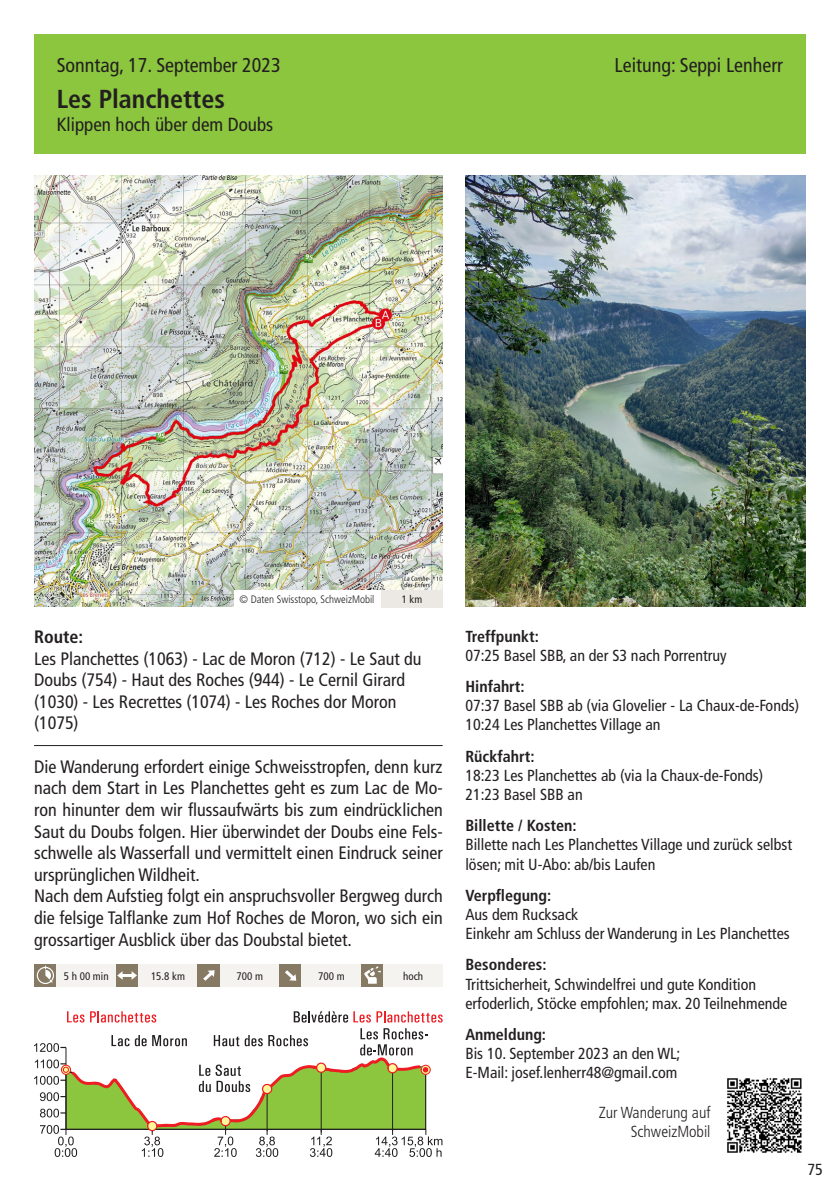
<style>
.page{position:relative;width:840px;height:1191px;background:#fff}
.page>*{position:absolute;margin:0;border:0;box-sizing:border-box;transform-origin:0 0}
.t1{font:700 condensed 26px "Frutiger LT Std";color:#231f20}
.t2{font:condensed 20px "Frutiger LT Std";color:#231f20}
.t3{font:condensed 19px "Frutiger LT Std";color:#231f20}
.t4{font:condensed 18px/21.6px "Frutiger LT Std";color:#231f20;text-align:justify}
.Listentitel{font:700 condensed 18px "Frutiger LT Std";color:#231f20}
.Listentext{font:condensed 16px/19.2px "Frutiger LT Std";color:#231f20}
.Listentitel-2{font:700 condensed 16px "Frutiger LT Std";color:#231f20}
.Text{font:300 condensed 16px "Frutiger LT Std";color:#231f20}
.t5{font:condensed 11px "Frutiger LT Std";color:#231f20}
.t6{font:300 condensed 10.8px "Frutiger LT Std";color:#231f20}
.t7{font:condensed 10.8px "Frutiger LT Std";color:#231f20}
</style>
<div class="page">
<div style="left:34px;top:34px;width:771px;height:119px;background:#8bc63e"></div>
<hr style="left:34px;top:745px;width:408px;height:1px;background:#231f20">
<img style="left:34px;top:176px;width:408px;height:431px">
<img style="left:465px;top:176px;width:340px;height:431px">
<svg style="left:67px;top:1011px;width:17px;height:11px"></svg>
<svg style="left:90px;top:1011px;width:66px;height:11px"></svg>
<svg style="left:293px;top:1011px;width:149px;height:11px"></svg>
<svg style="left:34px;top:1028px;width:408px;height:129px"></svg>
<div style="left:34px;top:964px;width:23px;height:22px;background:#867a64"></div>
<svg style="left:37px;top:965px;width:17px;height:19px"></svg>
<div style="left:57px;top:964px;width:59px;height:22px;background:#f5f3f0"></div>
<div style="left:116px;top:964px;width:22px;height:22px;background:#867a64"></div>
<svg style="left:117px;top:971px;width:20px;height:8px"></svg>
<div style="left:138px;top:964px;width:59px;height:22px;background:#f5f3f0"></div>
<div style="left:197px;top:964px;width:23px;height:22px;background:#867a64"></div>
<svg style="left:203px;top:970px;width:11px;height:10px"></svg>
<div style="left:220px;top:964px;width:59px;height:22px;background:#f5f3f0"></div>
<div style="left:279px;top:964px;width:23px;height:22px;background:#867a64"></div>
<svg style="left:285px;top:970px;width:11px;height:10px"></svg>
<div style="left:302px;top:964px;width:59px;height:22px;background:#f5f3f0"></div>
<div style="left:361px;top:964px;width:22px;height:22px;background:#867a64"></div>
<svg style="left:364px;top:966px;width:17px;height:17px"></svg>
<div style="left:383px;top:964px;width:59px;height:22px;background:#f5f3f0"></div>
<img style="left:727px;top:1078px;width:75px;height:75px">
<div style="left:234px;top:590px;width:147px;height:17px;background:#fff"></div>
<div style="left:381px;top:590px;width:61px;height:17px;background:#ece8e3"></div>
<p class="t2" style="left:57px;top:53px;width:225px">Sonntag, 17. September 2023</p>
<p class="t2" style="left:614px;top:53px;width:170px">Leitung: Seppi Lenherr</p>
<p class="t1" style="left:57px;top:83px;width:170px">Les Planchettes</p>
<p class="t3" style="left:57px;top:113px;width:218px">Klippen hoch über dem Doubs</p>
<p class="t6" style="left:239px;top:593px;width:136px">© Daten Swisstopo, SchweizMobil</p>
<p class="t7" style="left:401px;top:592px;width:22px">1 km</p>
<p class="Listentitel" style="left:34px;top:626px;width:51px">Route:</p>
<p class="t4" style="left:34px;top:647px;width:388px;text-align:left">Les Planchettes (1063) - Lac de Moron (712) - Le Saut du Doubs (754) - Haut des Roches (944) - Le Cernil Girard (1030) - Les Recrettes (1074) - Les Roches dor Moron (1075)</p>
<p class="t4" style="left:34px;top:755px;width:410px">Die Wanderung erfordert einige Schweisstropfen, denn kurz nach dem Start in Les Planchettes geht es zum Lac de Mo&shy;ron hinunter dem wir flussaufwärts bis zum eindrücklichen Saut du Doubs folgen. Hier überwindet der Doubs eine Fels&shy;schwelle als Wasserfall und vermittelt einen Eindruck seiner ursprünglichen Wildheit.</p>
<p class="t4" style="left:34px;top:885px;width:410px">Nach dem Aufstieg folgt ein anspruchsvoller Bergweg durch die felsige Talflanke zum Hof Roches de Moron, wo sich ein grossartiger Ausblick über das Doubstal bietet.</p>
<p class="t5" style="left:64px;top:969px;width:46px">5 h 00 min</p>
<p class="t5" style="left:151px;top:969px;width:35px">15.8 km</p>
<p class="t5" style="left:236px;top:969px;width:28px">700 m</p>
<p class="t5" style="left:318px;top:969px;width:28px">700 m</p>
<p class="t5" style="left:403px;top:969px;width:22px">hoch</p>
<p class="Listentitel-2" style="left:465px;top:626px;width:75px">Treffpunkt:</p>
<p class="Listentext" style="left:465px;top:645px;width:263px">07:25 Basel SBB, an der S3 nach Porrentruy</p>
<p class="Listentitel-2" style="left:465px;top:677px;width:61px">Hinfahrt:</p>
<p class="Listentext" style="left:465px;top:696px;width:335px">07:37 Basel SBB ab (via Glovelier - La Chaux-de-Fonds)</p>
<p class="Listentext" style="left:465px;top:715px;width:197px">10:24 Les Planchettes Village an</p>
<p class="Listentitel-2" style="left:465px;top:746px;width:71px">Rückfahrt:</p>
<p class="Listentext" style="left:465px;top:765px;width:299px">18:23 Les Planchettes ab (via la Chaux-de-Fonds)</p>
<p class="Listentext" style="left:465px;top:785px;width:119px">21:23 Basel SBB an</p>
<p class="Listentitel-2" style="left:465px;top:816px;width:113px">Billette / Kosten:</p>
<p class="Listentext" style="left:465px;top:835px;width:328px">Billette nach Les Planchettes Village und zurück selbst lösen; mit U-Abo: ab/bis Laufen</p>
<p class="Listentitel-2" style="left:465px;top:885px;width:87px">Verpflegung:</p>
<p class="Listentext" style="left:465px;top:905px;width:325px">Aus dem Rucksack<br>Einkehr am Schluss der Wanderung in Les Planchettes</p>
<p class="Listentitel-2" style="left:465px;top:955px;width:83px">Besonderes:</p>
<p class="Listentext" style="left:465px;top:974px;width:323px">Trittsicherheit, Schwindelfrei und gute Kondition erfoderlich, Stöcke empfohlen; max. 20 Teilnehmende</p>
<p class="Listentitel-2" style="left:465px;top:1025px;width:82px">Anmeldung:</p>
<p class="Listentext" style="left:465px;top:1044px;width:216px">Bis 10. September 2023 an den WL;<br>E-Mail: josef.lenherr48@gmail.com</p>
<p class="Text" style="left:598px;top:1103px;width:113px">Zur Wanderung auf</p>
<p class="Text" style="left:630px;top:1122px;width:81px">SchweizMobil</p>
<p class="Listentext" style="left:807px;top:1159px;width:17px">75</p>
</div>
